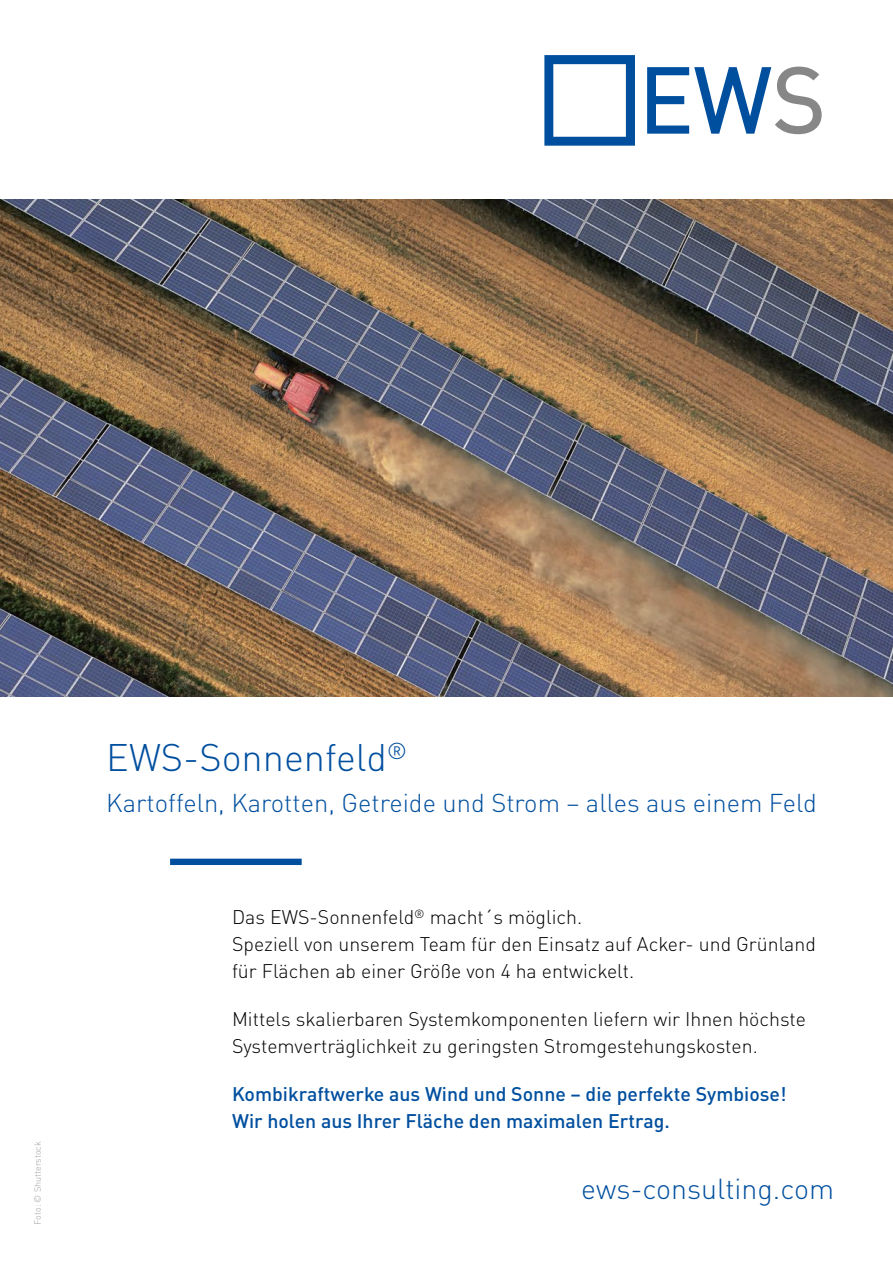
<style>
.page{position:relative;width:893px;height:1263px;background:#fff}
.page>*{position:absolute;margin:0;border:0;box-sizing:border-box;transform-origin:0 0}
.t1{font:300 37.95px "DIN Pro";color:#004f9f}
.t2{font:300 28.5px "DIN Pro";color:#004f9f}
.t3{font:300 25.5px "DIN Pro";color:#004f9f}
.t4{font:300 19.5px/27px "DIN Pro";color:#000}
.t5{font:500 19.5px/27px "DIN Pro";color:#004f9f}
.t6{font:300 9px "DIN Pro";color:rgb(135 135 135/.8)}
</style>
<div class="page">
<img style="left:0;top:199px;width:893px;height:498px">
<div style="left:170px;top:859px;width:132px;height:6px;background:#004f9f"></div>
<svg style="left:544px;top:55px;width:91px;height:91px"></svg>
<svg style="left:647px;top:67px;width:175px;height:67px"></svg>
<p class="t6" style="left:31px;top:1225px;width:85px;rotate:-90deg">Foto: © Shutterstock</p>
<h1 class="t1" style="left:106px;top:728px;width:302px">EWS-Sonnenfeld<sup>®</sup></h1>
<h3 class="t3" style="left:106px;top:783px;width:712px">Kartoffeln, Karotten, Getreide und Strom – alles aus einem Feld</h3>
<p class="t4" style="left:232px;top:902px;width:585px">Das EWS-Sonnenfeld<sup>®</sup> macht´s möglich.<br>Speziell von unserem Team für den Einsatz auf Acker- und Grünland für Flächen ab einer Größe von 4 ha entwickelt.</p>
<p class="t4" style="left:232px;top:1004px;width:575px">Mittels skalierbaren Systemkomponenten liefern wir Ihnen höchste<br>Systemverträglichkeit zu geringsten Stromgestehungskosten.</p>
<p class="t5" style="left:232px;top:1078px;width:556px">Kombikraftwerke aus Wind und Sonne – die perfekte Symbiose!<br>Wir holen aus Ihrer Fläche den maximalen Ertrag.</p>
<h2 class="t2" style="left:581px;top:1167px;width:254px">ews-consulting.com</h2>
</div>
